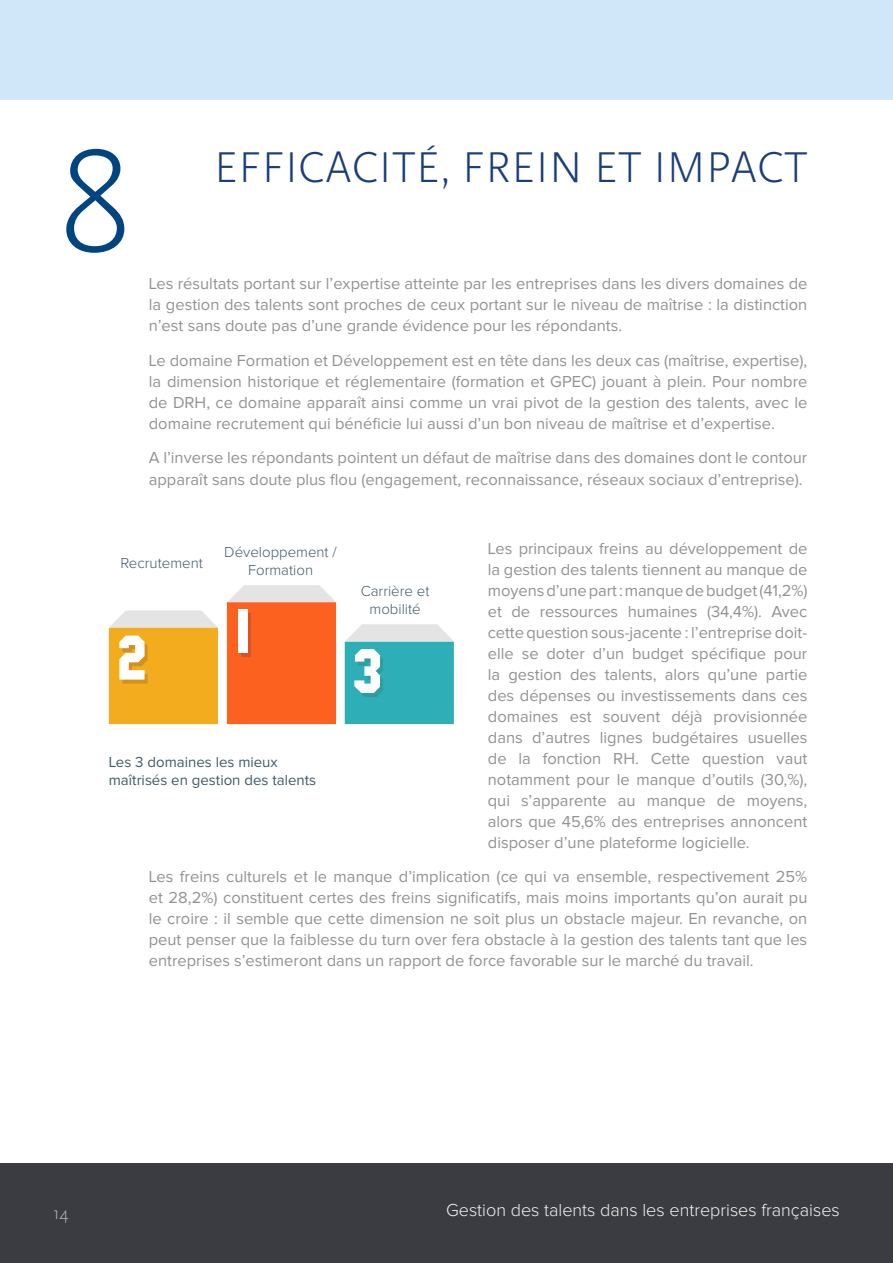
<style>
.page{position:relative;width:893px;height:1263px;background:#fff}
.page>*{position:absolute;margin:0;border:0;box-sizing:border-box;transform-origin:0 0}
.t1{font:300 45px "Scala Sans OT";letter-spacing:.01em;color:#1b3e79}
.t2{font:300 18px "Proxima Nova";color:#f4f2f2}
.t3{font:300 18px "Scala Sans OT";color:#b9babc}
.t4{font:16.5px/21px "Proxima Nova";color:#929292;text-align:justify}
.t5{font:300 15px/18px "Proxima Nova";color:#425a68;text-align:center}
.t6{font:15px/18px "Proxima Nova";color:#425a68}
</style>
<div class="page">
<div style="left:0;top:1163px;width:893px;height:100px;background:#3b3c41"></div>
<div style="left:0;top:0;width:893px;height:100px;background:#d0e7f9"></div>
<svg style="left:109px;top:610px;width:109px;height:114px"></svg>
<svg style="left:227px;top:585px;width:109px;height:139px"></svg>
<svg style="left:345px;top:624px;width:109px;height:100px"></svg>
<svg style="left:66px;top:149px;width:58px;height:104px"></svg>
<h1 class="t1" style="left:214px;top:143px;width:595px">EFFICACITÉ, FREIN ET IMPACT</h1>
<p class="t4" style="left:149px;top:274px;width:660px">Les résultats portant sur l’expertise atteinte par les entreprises dans les divers domaines de la gestion des talents sont proches de ceux portant sur le niveau de maîtrise : la distinction n’est sans doute pas d’une grande évidence pour les répondants.</p>
<p class="t4" style="left:149px;top:351px;width:660px">Le domaine Formation et Développement est en tête dans les deux cas (maîtrise, expertise), la dimension historique et réglementaire (formation et GPEC) jouant à plein. Pour nombre de DRH, ce domaine apparaît ainsi comme un vrai pivot de la gestion des talents, avec le domaine recrutement qui bénéficie lui aussi d’un bon niveau de maîtrise et d’expertise.</p>
<p class="t4" style="left:149px;top:448px;width:660px">A l’inverse les répondants pointent un défaut de maîtrise dans des domaines dont le contour apparaît sans doute plus flou (engagement, reconnaissance, réseaux sociaux d’entreprise).</p>
<p class="t4" style="left:488px;top:538px;width:321px">Les principaux freins au développement de la gestion des talents tiennent au manque de moyens d’une part : manque de budget (41,2%) et de ressources humaines (34,4%). Avec cette question sous-jacente : l’entreprise doit&shy;elle se doter d’un budget spécifique pour la gestion des talents, alors qu’une partie des dépenses ou investissements dans ces domaines est souvent déjà provisionnée dans d’autres lignes budgétaires usuelles de la fonction RH. Cette question vaut notamment pour le manque d’outils (30,%), qui s’apparente au manque de moyens, alors que 45,6% des entreprises annoncent disposer d’une plateforme logicielle.</p>
<p class="t4" style="left:149px;top:867px;width:660px">Les freins culturels et le manque d’implication (ce qui va ensemble, respectivement 25% et 28,2%) constituent certes des freins significatifs, mais moins importants qu’on aurait pu le croire : il semble que cette dimension ne soit plus un obstacle majeur. En revanche, on peut penser que la faiblesse du turn over fera obstacle à la gestion des talents tant que les entreprises s’estimeront dans un rapport de force favorable sur le marché du travail.</p>
<p class="t5" style="left:224px;top:544px;width:114px">Développement /<br>Formation</p>
<p class="t5" style="left:120px;top:554px;width:84px">Recrutement</p>
<p class="t5" style="left:361px;top:582px;width:70px">Carrière et mobilité</p>
<p class="t6" style="left:109px;top:753px;width:209px">Les 3 domaines les mieux maîtrisés en gestion des talents</p>
<p class="t3" style="left:53px;top:1203px;width:17px">14</p>
<p class="t2" style="left:446px;top:1202px;width:395px">Gestion des talents dans les entreprises françaises</p>
</div>
